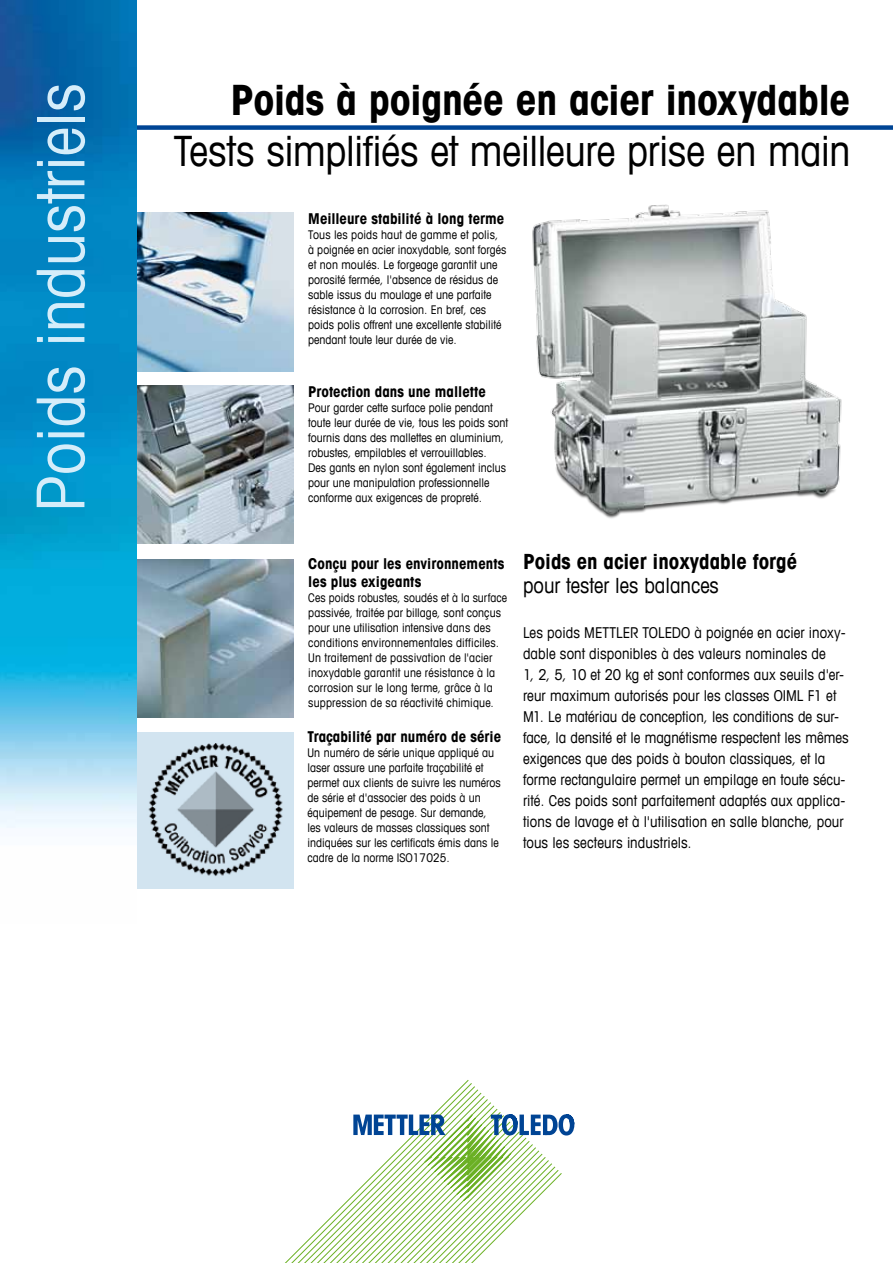
<style>
.page{position:relative;width:893px;height:1263px;background:#fff}
.page>*{position:absolute;margin:0;border:0;box-sizing:border-box;transform-origin:0 0}
.t1{font:condensed 66px "Avant Garde Com";color:#d5edfa}
.t2{font:condensed 42px "Avant Garde Com";letter-spacing:-.01em;color:#000}
.t3{font:700 condensed 42px "Avant Garde Com";letter-spacing:-.01em;color:#000}
.t4{font:700 condensed 21px "Avant Garde Com";color:#000}
.t5{font:condensed 21px "Avant Garde Com";color:#000}
.t6{font:condensed 15px/21px "Avant Garde Com";color:#000}
.t7{font:700 condensed 15px/18px "Avant Garde Com";color:#000}
.t8{font:condensed 12px/15px "Avant Garde Com";color:#000}
</style>
<div class="page">
<img style="left:137px;top:559px;width:157px;height:158px">
<img style="left:137px;top:213px;width:157px;height:158px">
<img style="left:137px;top:386px;width:157px;height:158px">
<div style="left:133px;top:732px;width:161px;height:157px;background:#d2e4f0"></div>
<img style="left:148px;top:743px;width:135px;height:134px">
<div style="left:111px;top:125px;width:782px;height:5px;background:#004595"></div>
<svg style="left:285px;top:1080px;width:250px;height:183px"></svg>
<svg style="left:353px;top:1114px;width:221px;height:87px"></svg>
<img style="left:0;top:0;width:137px;height:889px">
<img style="left:532px;top:204px;width:310px;height:315px">
<h1 class="t1" style="left:20px;top:512px;width:430px;rotate:-90deg">Poids industriels</h1>
<h2 class="t3" style="left:231px;top:73px;width:621px">Poids à poignée en acier inoxydable</h2>
<h2 class="t2" style="left:174px;top:125px;width:678px">Tests simplifiés et meilleure prise en main</h2>
<p class="t7" style="left:308px;top:209px;width:198px">Meilleure stabilité à long terme</p>
<p class="t8" style="left:308px;top:226px;width:200px">Tous les poids haut de gamme et polis, à poignée en acier inoxydable, sont forgés et non moulés. Le forgeage garantit une porosité fermée, l'absence de résidus de sable issus du moulage et une parfaite résistance à la corrosion. En bref, ces poids polis offrent une excellente stabilité pendant toute leur durée de vie.</p>
<p class="t7" style="left:308px;top:382px;width:179px">Protection dans une mallette</p>
<p class="t8" style="left:308px;top:399px;width:201px">Pour garder cette surface polie pendant toute leur durée de vie, tous les poids sont fournis dans des mallettes en aluminium, robustes, empilables et verrouillables.<br>Des gants en nylon sont également inclus pour une manipulation professionnelle conforme aux exigences de propreté.</p>
<p class="t7" style="left:308px;top:554px;width:198px">Conçu pour les environnements les plus exigeants</p>
<p class="t8" style="left:308px;top:590px;width:200px">Ces poids robustes, soudés et à la surface passivée, traitée par billage, sont conçus pour une utilisation intensive dans des conditions environnementales difficiles.<br>Un traitement de passivation de l'acier inoxydable garantit une résistance à la corrosion sur le long terme, grâce à la suppression de sa réactivité chimique.</p>
<p class="t7" style="left:308px;top:727px;width:195px">Traçabilité par numéro de série</p>
<p class="t8" style="left:308px;top:745px;width:195px">Un numéro de série unique appliqué au laser assure une parfaite traçabilité et permet aux clients de suivre les numéros de série et d'associer des poids à un équipement de pesage. Sur demande, les valeurs de masses classiques sont indiquées sur les certificats émis dans le cadre de la norme ISO17025.</p>
<h3 class="t4" style="left:523px;top:548px;width:276px">Poids en acier inoxydable forgé</h3>
<h3 class="t5" style="left:523px;top:573px;width:197px">pour tester les balances</h3>
<p class="t6" style="left:523px;top:622px;width:327px">Les poids METTLER TOLEDO à poignée en acier inoxy&shy;dable sont disponibles à des valeurs nominales de<br>1, 2, 5, 10 et 20 kg et sont conformes aux seuils d'er&shy;reur maximum autorisés pour les classes OIML F1 et M1. Le matériau de conception, les conditions de sur&shy;face, la densité et le magnétisme respectent les mêmes exigences que des poids à bouton classiques, et la forme rectangulaire permet un empilage en toute sécu&shy;rité. Ces poids sont parfaitement adaptés aux applica&shy;tions de lavage et à l'utilisation en salle blanche, pour tous les secteurs industriels.</p>
</div>
